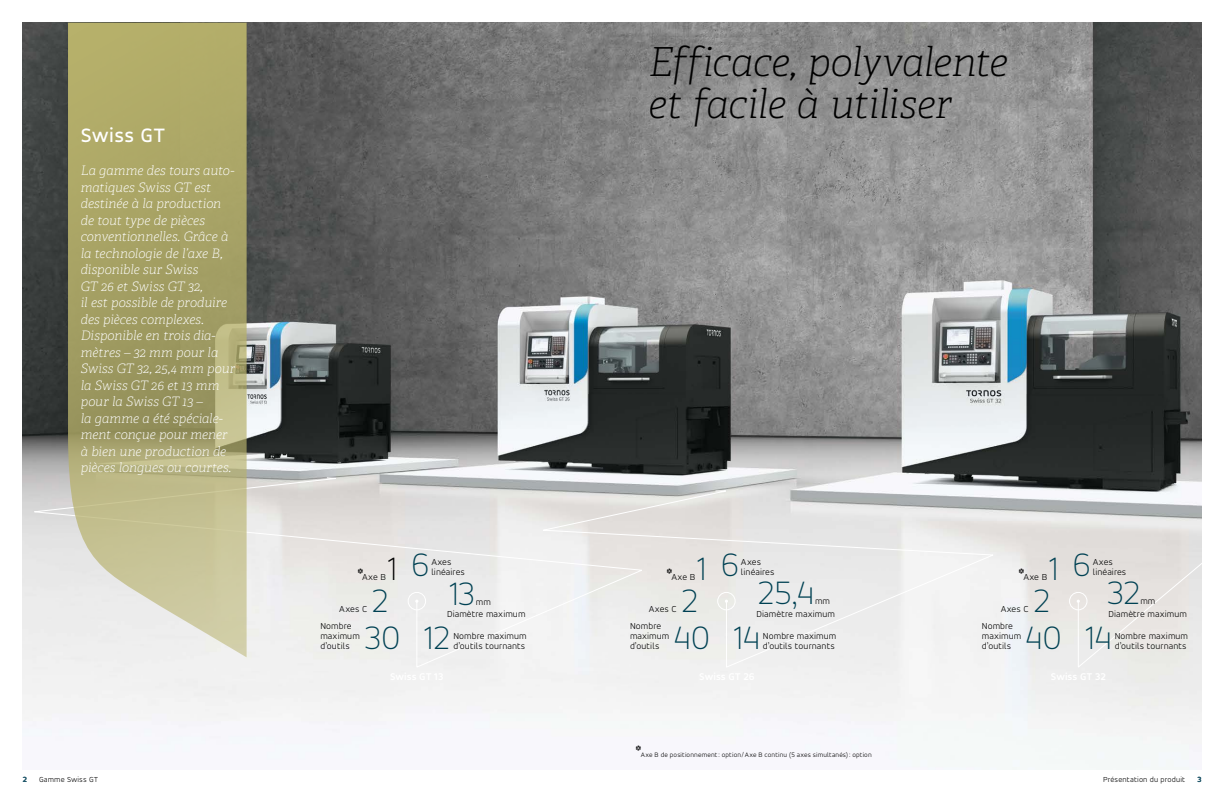
<style>
.page{position:relative;width:1224px;height:792px;background:#fff}
.page>*{position:absolute;margin:0;border:0;box-sizing:border-box;transform-origin:0 0}
.Pages_Headline_40_pt_-_black{font:italic 100 40px/42px "Tornos Adelle";letter-spacing:-.015em;color:#000}
.Product_Name_Headline_-_55pt{font:100 36px "Tornos Accord Alt";letter-spacing:.01em;color:#004153}
.Product_Name_Headline_-_55pt-2{font:100 36px "Tornos Accord Alt";color:#000}
.Index_-_Adelle_16pt_-_black{font:500 21px "Tornos Accord Alt";letter-spacing:.02em;color:#fff}
.Index_-_Adelle_16pt_-_black-2{font:italic 100 13px/16.5px "Tornos Adelle";color:#fff}
.Tab_Accord_Light_-_light_border_-_entry_{font:300 9.5px/10px "Tornos Accord Alt";letter-spacing:.01em;color:#000}
.Product_Name_Headline_-_55pt-3{font:300 9.5px "Tornos Accord Alt";color:#000}
.Page_Numbers_-_Caption{font:300 8px "Tornos Accord Alt";letter-spacing:.015em;color:#000}
.t1{font:700 8px "Tornos Accord Alt";color:#20576a}
.Tab_Accord_Light_-_light_border_-_entry_-2{font:300 7px "Tornos Accord Alt";letter-spacing:.02em;color:#000}
.s1{font-family:"Stencil Std";font-weight:400;font-size:15px}
</style>
<div class="page">
<img style="left:23px;top:23px;width:1178px;height:746px">
<svg style="left:27px;top:477px;width:618px;height:191px"></svg>
<div style="left:408px;top:592px;width:18px;height:18px;border:1px solid #fff;border-radius:50%"></div>
<svg style="left:68px;top:23px;width:179px;height:634px;background:#b4b07c"></svg>
<svg style="left:1077px;top:522px;width:125px;height:147px;background:#e6e4e1"></svg>
<svg style="left:537px;top:490px;width:460px;height:178px"></svg>
<div style="left:717px;top:592px;width:19px;height:18px;border:1px solid #fff;border-radius:50%"></div>
<div style="left:1069px;top:592px;width:18px;height:18px;border:1px solid #fff;border-radius:50%"></div>
<p class="Index_-_Adelle_16pt_-_black" style="left:81px;top:123px;width:86px">Swiss GT</p>
<p class="Index_-_Adelle_16pt_-_black-2" style="left:81px;top:163px;width:155px">La gamme des tours auto-</p>
<p class="Index_-_Adelle_16pt_-_black-2" style="left:81px;top:179px;width:156px">matiques Swiss GT est destinée à la production de tout type de pièces conventionnelles. Grâce à la technologie de l’axe B, disponible sur Swiss<br>GT 26 et Swiss GT 32,<br>il est possible de produire des pièces complexes.<br>Disponible en trois dia&shy;mètres – 32 mm pour la<br>Swiss GT 32, 25,4 mm pour la Swiss GT 26 et 13 mm pour la Swiss GT 13 –<br>la gamme a été spéciale&shy;ment conçue pour mener à bien une production de pièces longues ou courtes.</p>
<p class="Pages_Headline_40_pt_-_black" style="left:649px;top:41px;width:361px">Efficace, polyvalente et facile à utiliser</p>
<p class="Product_Name_Headline_-_55pt" style="left:412px;top:543px;width:19px">6</p>
<p class="Product_Name_Headline_-_55pt" style="left:721px;top:543px;width:19px">6</p>
<p class="Product_Name_Headline_-_55pt" style="left:1073px;top:543px;width:19px">6</p>
<p class="Tab_Accord_Light_-_light_border_-_entry_" style="left:357px;top:571px;width:31px"><span class="s1">*</span>Axe B</p>
<p class="Product_Name_Headline_-_55pt-2" style="left:386px;top:547px;width:12px">1</p>
<p class="Tab_Accord_Light_-_light_border_-_entry_" style="left:666px;top:571px;width:31px"><span class="s1">*</span>Axe B</p>
<p class="Product_Name_Headline_-_55pt" style="left:695px;top:547px;width:12px">1</p>
<p class="Tab_Accord_Light_-_light_border_-_entry_" style="left:1018px;top:571px;width:31px"><span class="s1">*</span>Axe B</p>
<p class="Product_Name_Headline_-_55pt" style="left:1047px;top:547px;width:12px">1</p>
<p class="Tab_Accord_Light_-_light_border_-_entry_" style="left:431px;top:556px;width:35px">Axes linéaires</p>
<p class="Tab_Accord_Light_-_light_border_-_entry_" style="left:741px;top:556px;width:35px">Axes linéaires</p>
<p class="Tab_Accord_Light_-_light_border_-_entry_" style="left:1093px;top:556px;width:35px">Axes linéaires</p>
<p class="Product_Name_Headline_-_55pt" style="left:758px;top:571px;width:58px">25,4</p>
<p class="Product_Name_Headline_-_55pt" style="left:1107px;top:571px;width:34px">32</p>
<p class="Product_Name_Headline_-_55pt" style="left:447px;top:572px;width:29px">13</p>
<p class="Product_Name_Headline_-_55pt" style="left:372px;top:579px;width:18px">2</p>
<p class="Product_Name_Headline_-_55pt" style="left:365px;top:616px;width:37px">30</p>
<p class="Product_Name_Headline_-_55pt" style="left:422px;top:616px;width:29px">12</p>
<p class="Product_Name_Headline_-_55pt" style="left:682px;top:579px;width:18px">2</p>
<p class="Product_Name_Headline_-_55pt" style="left:1033px;top:579px;width:18px">2</p>
<p class="Product_Name_Headline_-_55pt" style="left:674px;top:616px;width:38px">40</p>
<p class="Product_Name_Headline_-_55pt" style="left:732px;top:616px;width:30px">14</p>
<p class="Product_Name_Headline_-_55pt" style="left:1026px;top:616px;width:38px">40</p>
<p class="Product_Name_Headline_-_55pt" style="left:1084px;top:616px;width:30px">14</p>
<p class="Product_Name_Headline_-_55pt-3" style="left:815px;top:595px;width:16px">mm</p>
<p class="Product_Name_Headline_-_55pt-3" style="left:1140px;top:595px;width:16px">mm</p>
<p class="Product_Name_Headline_-_55pt-3" style="left:476px;top:596px;width:16px">mm</p>
<p class="Tab_Accord_Light_-_light_border_-_entry_" style="left:339px;top:604px;width:29px">Axes C</p>
<p class="Tab_Accord_Light_-_light_border_-_entry_" style="left:649px;top:604px;width:29px">Axes C</p>
<p class="Tab_Accord_Light_-_light_border_-_entry_" style="left:1001px;top:604px;width:29px">Axes C</p>
<p class="Tab_Accord_Light_-_light_border_-_entry_" style="left:447px;top:609px;width:80px">Diamètre maximum</p>
<p class="Tab_Accord_Light_-_light_border_-_entry_" style="left:757px;top:609px;width:80px">Diamètre maximum</p>
<p class="Tab_Accord_Light_-_light_border_-_entry_" style="left:1108px;top:609px;width:80px">Diamètre maximum</p>
<p class="Tab_Accord_Light_-_light_border_-_entry_" style="left:320px;top:620px;width:41px">Nombre maximum d’outils</p>
<p class="Tab_Accord_Light_-_light_border_-_entry_" style="left:453px;top:630px;width:75px">Nombre maximum d’outils tournants</p>
<p class="Tab_Accord_Light_-_light_border_-_entry_" style="left:630px;top:620px;width:41px">Nombre maximum d’outils</p>
<p class="Tab_Accord_Light_-_light_border_-_entry_" style="left:1115px;top:630px;width:75px">Nombre maximum d’outils tournants</p>
<p class="Tab_Accord_Light_-_light_border_-_entry_" style="left:982px;top:620px;width:41px">Nombre maximum d’outils</p>
<p class="Tab_Accord_Light_-_light_border_-_entry_" style="left:763px;top:630px;width:75px">Nombre maximum d’outils tournants</p>
<p class="Tab_Accord_Light_-_light_border_-_entry_-2" style="left:635px;top:750px;width:238px"><span class="s1">*</span>Axe B de positionnement: option/Axe B continu (5 axes simultanés): option</p>
<p class="t1" style="left:23px;top:774px;width:6px">2</p>
<p class="Page_Numbers_-_Caption" style="left:39px;top:774px;width:61px">Gamme Swiss GT</p>
<p class="t1" style="left:1197px;top:774px;width:6px">3</p>
<p class="Page_Numbers_-_Caption" style="left:1103px;top:774px;width:84px">Présentation du produit</p>
</div>
